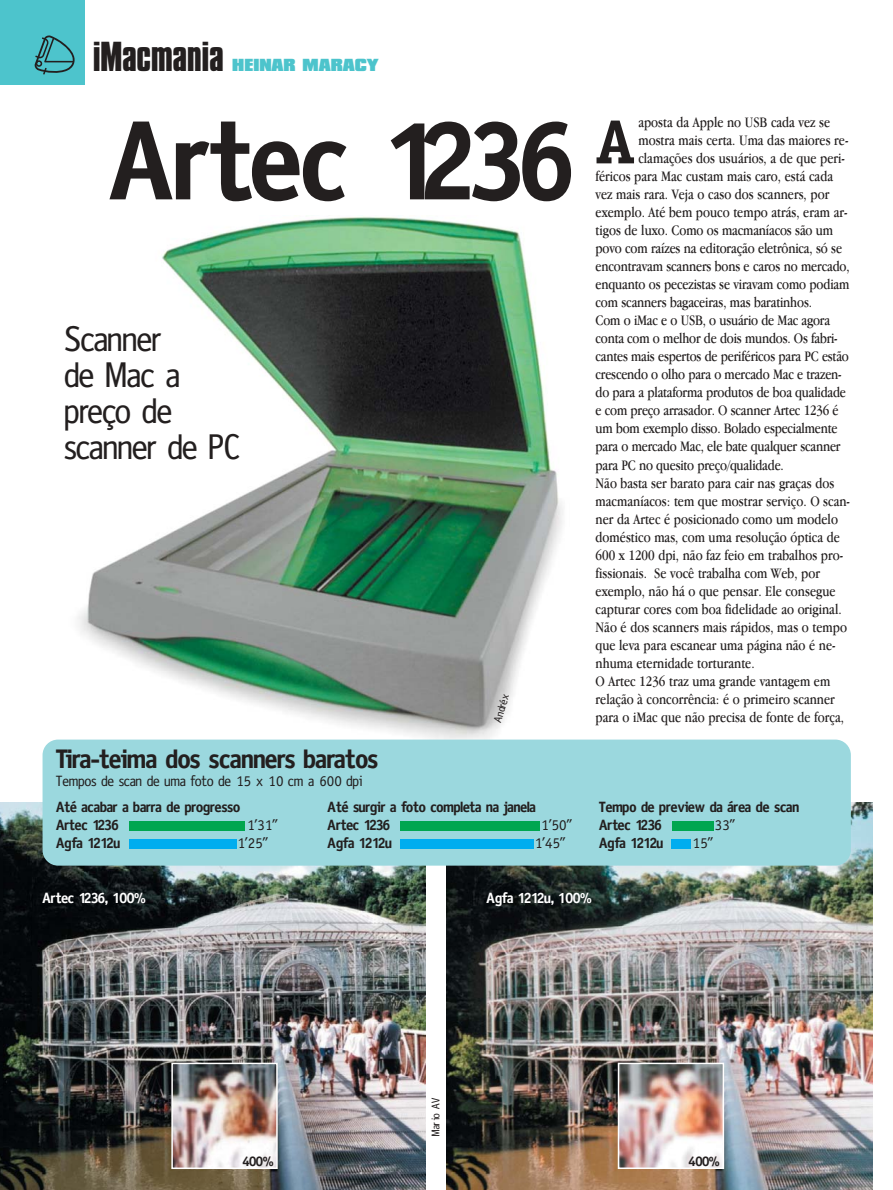
<style>
.page{position:relative;width:893px;height:1190px;background:#fff}
.page>*{position:absolute;margin:0;border:0;box-sizing:border-box;transform-origin:0 0}
.t1{font:700 113.55px "Oficina";letter-spacing:-.01em;color:#231f1f}
.t2{font:700 62.4px "Oficina Serifada";color:#231f1f}
.t3{font:36px/36px "Oficina";letter-spacing:-.01em;color:#231f1f}
.t4{font:700 36px "Compacta BT";letter-spacing:-.015em;color:#231f1f}
.t5{font:700 27px "Oficina";color:#231f1f}
.t6{font:15px "Macmania Garamond Normal";color:#231f1f}
.t7{font:700 15px/18px "Oficina";color:#231f1f}
.t8{font:15px "Oficina";color:#231f1f}
.t9{font:700 15px "Oficina";color:#fff}
.t10{font:900 15px "Compacta BT";color:#4dc4cc}
.t11{font:700 13.95px "Oficina";color:#231f1f}
.t12{font:11.25px "Oficina";color:#231f1f}
</style>
<div class="page">
<img style="left:77px;top:216px;width:486px;height:523px">
<div style="left:0;top:0;width:85px;height:85px;background:#4dc4cc"></div>
<svg style="left:34px;top:35px;width:41px;height:40px"></svg>
<img style="left:0;top:802px;width:426px;height:388px">
<img style="left:446px;top:802px;width:426px;height:388px">
<img style="left:174px;top:1065px;width:101px;height:101px">
<div style="left:171px;top:1062px;width:107px;height:107px;border:2px solid #fff"></div>
<img style="left:620px;top:1065px;width:101px;height:101px">
<div style="left:617px;top:1062px;width:107px;height:107px;border:2px solid #fff"></div>
<div style="left:43px;top:739px;width:807px;height:126px;background:#9bd8de;border-radius:16px"></div>
<div style="left:129px;top:821px;width:115px;height:9px;background:#00a650"></div>
<div style="left:129px;top:839px;width:108px;height:9px;background:#00adef"></div>
<div style="left:400px;top:821px;width:139px;height:9px;background:#00a650"></div>
<div style="left:400px;top:839px;width:133px;height:9px;background:#00adef"></div>
<div style="left:672px;top:821px;width:41px;height:9px;background:#00a650"></div>
<div style="left:672px;top:839px;width:19px;height:9px;background:#00adef"></div>
<h3 class="t4" style="left:93px;top:41px;width:133px">iMacmania</h3>
<p class="t10" style="left:232px;top:59px;width:148px">HEINAR MARACY</p>
<h1 class="t1" style="left:109px;top:122px;width:466px">Artec 1236</h1>
<h3 class="t3" style="left:65px;top:324px;width:178px">Scanner<br>de Mac a preço de scanner de PC</h3>
<p class="t12" style="left:493px;top:720px;width:30px;rotate:-73deg">Andréx</p>
<h3 class="t5" style="left:56px;top:749px;width:324px">Tira-teima dos scanners baratos</h3>
<p class="t8" style="left:56px;top:774px;width:308px">Tempos de scan de uma foto de 15 x 10 cm a 600 dpi</p>
<p class="t7" style="left:56px;top:798px;width:186px">Até acabar a barra de progresso<br>Artec 1236</p>
<p class="t7" style="left:327px;top:798px;width:210px">Até surgir a foto completa na janela<br>Artec 1236</p>
<p class="t8" style="left:247px;top:818px;width:32px">1’31”</p>
<p class="t8" style="left:541px;top:818px;width:32px">1’50”</p>
<p class="t7" style="left:56px;top:834px;width:66px">Agfa 1212u</p>
<p class="t8" style="left:238px;top:836px;width:32px">1’25”</p>
<p class="t7" style="left:327px;top:834px;width:66px">Agfa 1212u</p>
<p class="t8" style="left:535px;top:836px;width:32px">1’45”</p>
<h2 class="t2" style="left:595px;top:119px;width:41px">A</h2>
<p class="t6" style="left:638px;top:117px;width:193px">aposta da Apple no USB cada vez se</p>
<p class="t6" style="left:638px;top:135px;width:211px">mostra mais certa. Uma das maiores re-</p>
<p class="t6" style="left:638px;top:153px;width:208px">clamações dos usuários, a de que peri-</p>
<p class="t6" style="left:595px;top:171px;width:239px">féricos para Mac custam mais caro, está cada</p>
<p class="t6" style="left:595px;top:189px;width:235px">vez mais rara. Veja o caso dos scanners, por</p>
<p class="t6" style="left:595px;top:207px;width:253px">exemplo. Até bem pouco tempo atrás, eram ar-</p>
<p class="t6" style="left:595px;top:225px;width:239px">tigos de luxo. Como os macmaníacos são um</p>
<p class="t6" style="left:595px;top:243px;width:248px">povo com raízes na editoração eletrônica, só se</p>
<p class="t6" style="left:595px;top:261px;width:255px">encontravam scanners bons e caros no mercado,</p>
<p class="t6" style="left:595px;top:279px;width:255px">enquanto os pecezistas se viravam como podiam</p>
<p class="t6" style="left:595px;top:297px;width:218px">com scanners bagaceiras, mas baratinhos.</p>
<p class="t6" style="left:595px;top:315px;width:236px">Com o iMac e o USB, o usuário de Mac agora</p>
<p class="t6" style="left:595px;top:333px;width:243px">conta com o melhor de dois mundos. Os fabri-</p>
<p class="t6" style="left:595px;top:351px;width:255px">cantes mais espertos de periféricos para PC estão</p>
<p class="t6" style="left:595px;top:369px;width:247px">crescendo o olho para o mercado Mac e trazen-</p>
<p class="t6" style="left:595px;top:387px;width:252px">do para a plataforma produtos de boa qualidade</p>
<p class="t6" style="left:595px;top:405px;width:244px">e com preço arrasador. O scanner Artec 1236 é</p>
<p class="t6" style="left:595px;top:423px;width:243px">um bom exemplo disso. Bolado especialmente</p>
<p class="t6" style="left:595px;top:441px;width:246px">para o mercado Mac, ele bate qualquer scanner</p>
<p class="t6" style="left:595px;top:459px;width:190px">para PC no quesito preço/qualidade.</p>
<p class="t6" style="left:595px;top:477px;width:240px">Não basta ser barato para cair nas graças dos</p>
<p class="t6" style="left:595px;top:495px;width:256px">macmaníacos: tem que mostrar serviço. O scan-</p>
<p class="t6" style="left:595px;top:513px;width:244px">ner da Artec é posicionado como um modelo</p>
<p class="t6" style="left:595px;top:531px;width:246px">doméstico mas, com uma resolução óptica de</p>
<p class="t6" style="left:595px;top:549px;width:249px">600 x 1200 dpi, não faz feio em trabalhos pro-</p>
<p class="t6" style="left:595px;top:567px;width:226px">fissionais. Se você trabalha com Web, por</p>
<p class="t6" style="left:595px;top:585px;width:241px">exemplo, não há o que pensar. Ele consegue</p>
<p class="t6" style="left:595px;top:603px;width:247px">capturar cores com boa fidelidade ao original.</p>
<p class="t6" style="left:595px;top:621px;width:253px">Não é dos scanners mais rápidos, mas o tempo</p>
<p class="t6" style="left:595px;top:639px;width:241px">que leva para escanear uma página não é ne-</p>
<p class="t6" style="left:595px;top:657px;width:160px">nhuma eternidade torturante.</p>
<p class="t6" style="left:595px;top:675px;width:236px">O Artec 1236 traz uma grande vantagem em</p>
<p class="t6" style="left:595px;top:693px;width:241px">relação à concorrência: é o primeiro scanner</p>
<p class="t6" style="left:595px;top:711px;width:250px">para o iMac que não precisa de fonte de força,</p>
<p class="t7" style="left:599px;top:798px;width:202px">Tempo de preview da área de scan<br>Artec 1236</p>
<p class="t8" style="left:715px;top:818px;width:22px">33”</p>
<p class="t7" style="left:599px;top:834px;width:66px">Agfa 1212u</p>
<p class="t8" style="left:693px;top:836px;width:22px">15”</p>
<p class="t9" style="left:43px;top:893px;width:104px">Artec 1236, 100%</p>
<p class="t9" style="left:486px;top:893px;width:106px">Agfa 1212u, 100%</p>
<p class="t12" style="left:431px;top:1135px;width:40px;rotate:-90deg">Mario AV</p>
<p class="t11" style="left:243px;top:1156px;width:32px">400%</p>
<p class="t11" style="left:689px;top:1156px;width:32px">400%</p>
</div>
